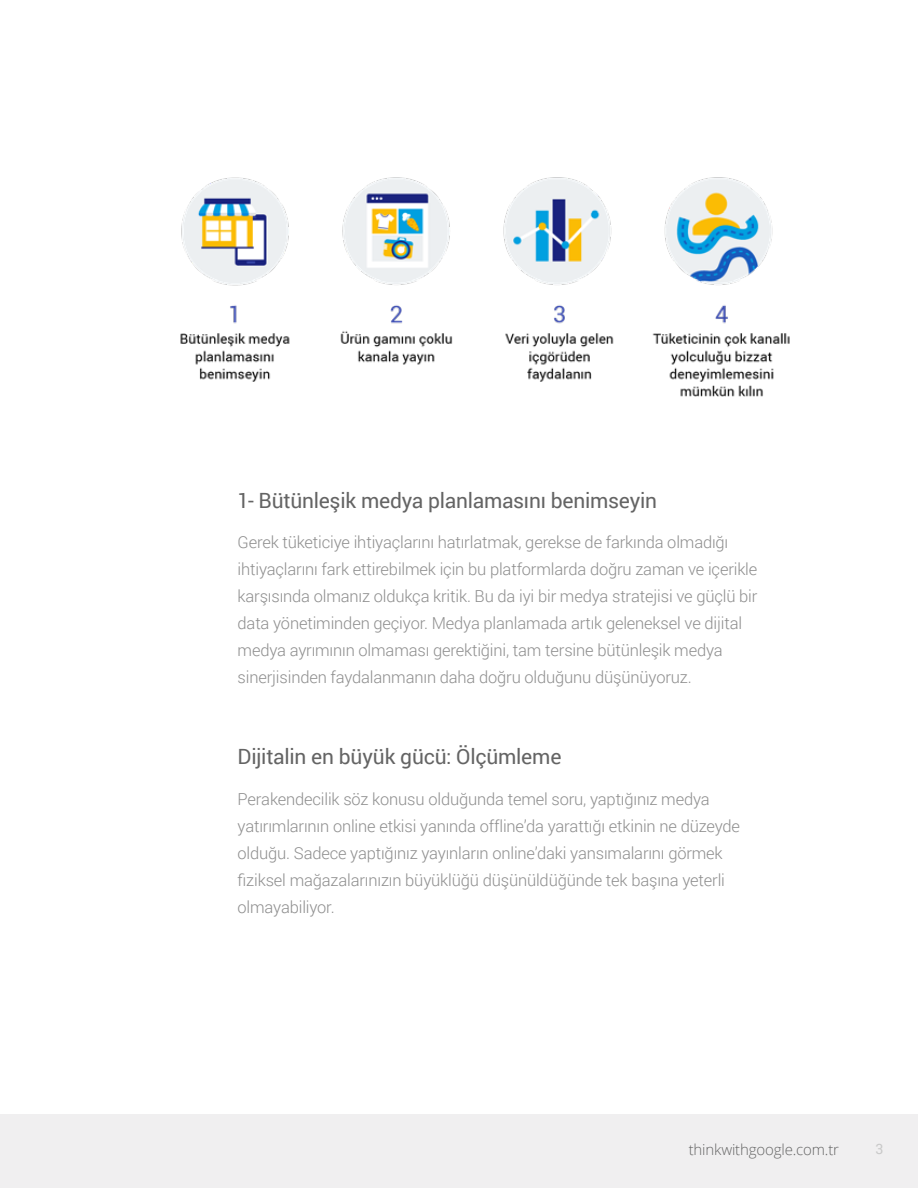
<style>
.page{position:relative;width:918px;height:1188px;background:#fff}
.page>*{position:absolute;margin:0;border:0;box-sizing:border-box;transform-origin:0 0}
.t1{font:21px "Roboto";letter-spacing:-.01em;color:#646464}
.t2{font:300 16.5px/27px "Roboto";letter-spacing:-.01em;color:#8e8e8e}
.t3{font:300 15.75px "Open Sans";letter-spacing:.01em;color:#666766}
.t4{font:300 15px "Open Sans";letter-spacing:-.01em;color:#656565}
.t5{font:14.25px "Roboto";color:#c9c9c9}
</style>
<div class="page">
<div style="left:0;top:1114px;width:918px;height:74px;background:#f0eff0"></div>
<img style="left:180px;top:177px;width:610px;height:220px">
<p class="t1" style="left:238px;top:486px;width:421px">1- Bütünleşik medya planlamasını benimseyin</p>
<p class="t2" style="left:238px;top:528px;width:521px">Gerek tüketiciye ihtiyaçlarını hatırlatmak, gerekse de farkında olmadığı ihtiyaçlarını fark ettirebilmek için bu platformlarda doğru zaman ve içerikle karşısında olmanız oldukça kritik. Bu da iyi bir medya stratejisi ve güçlü bir data yönetiminden geçiyor. Medya planlamada artık geleneksel ve dijital medya ayrımının olmaması gerektiğini, tam tersine bütünleşik medya sinerjisinden faydalanmanın daha doğru olduğunu düşünüyoruz.</p>
<p class="t1" style="left:238px;top:742px;width:325px">Dijitalin en büyük gücü: Ölçümleme</p>
<p class="t2" style="left:238px;top:785px;width:504px">Perakendecilik söz konusu olduğunda temel soru, yaptığınız medya yatırımlarının online etkisi yanında offline’da yarattığı etkinin ne düzeyde olduğu. Sadece yaptığınız yayınların online’daki yansımalarını görmek fiziksel mağazalarınızın büyüklüğü düşünüldüğünde tek başına yeterli olmayabiliyor.</p>
<p class="t3" style="left:698px;top:1140px;width:151px">thinkwithgoogle.com</p>
<p class="t5" style="left:876px;top:1139px;width:10px">3</p>
<p class="t4" style="left:689px;top:1139px;width:152px">thinkwithgoogle.com.tr</p>
</div>
